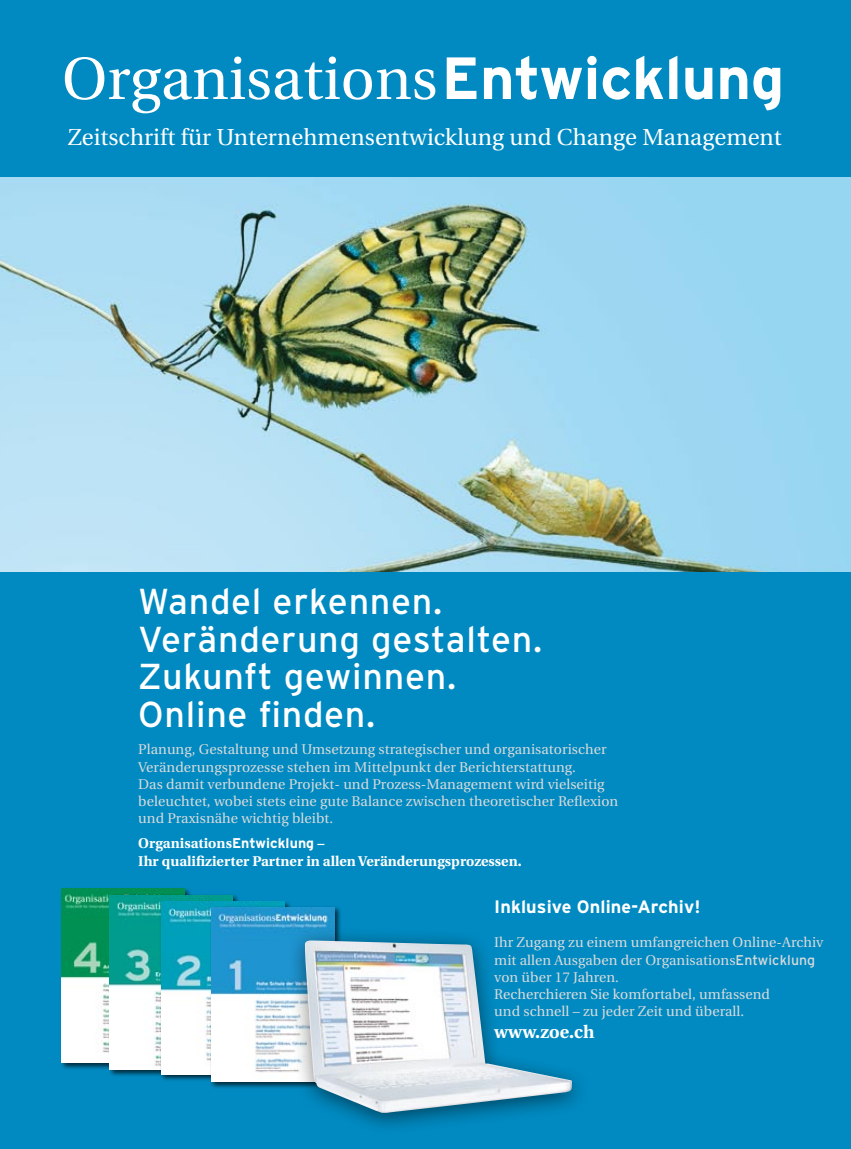
<style>
.page{position:relative;width:851px;height:1149px;background:#fff}
.page>*{position:absolute;margin:0;border:0;box-sizing:border-box;transform-origin:0 0}
.t1{font:59.4px "Utopia";color:#fff}
.t2{font:36px/37.5px "Interstate";letter-spacing:.02em;color:#fff}
.t3{font:23.1px "Utopia";color:#fff}
.t4{font:700 18px "Interstate";letter-spacing:.005em;color:#fff}
.t5{font:700 18px "Utopia";letter-spacing:.005em;color:#fff}
.t6{font:14.1px/17.2px "Utopia";letter-spacing:.005em;color:#d9dadb}
.t7{font:700 14.1px/18px "Utopia";letter-spacing:.005em;color:#fff}
.s1{font-family:"Interstate";font-weight:700}
.s2{font-family:"Interstate"}
</style>
<div class="page">
<div style="left:0;top:0;width:850px;height:1148px;background:#008ac1"></div>
<img style="left:0;top:178px;width:850px;height:393px">
<div style="left:60px;top:886px;width:132px;height:183px;background:#000;opacity:.7"></div>
<img style="left:62px;top:888px;width:122px;height:174px">
<div style="left:108px;top:893px;width:132px;height:183px;background:#000;opacity:.7"></div>
<img style="left:110px;top:894px;width:123px;height:174px">
<div style="left:159px;top:899px;width:132px;height:182px;background:#000;opacity:.7"></div>
<img style="left:161px;top:901px;width:123px;height:173px">
<div style="left:209px;top:905px;width:132px;height:183px;background:#000;opacity:.7"></div>
<img style="left:211px;top:907px;width:123px;height:173px">
<div style="left:285px;top:924px;width:305px;height:211px;background:#000;opacity:.5"></div>
<img style="left:305px;top:940px;width:267px;height:173px">
<h1 class="t1" style="left:62px;top:46px;width:723px">Organisations <span class="s1">Entwicklung</span></h1>
<h3 class="t3" style="left:68px;top:124px;width:715px">Zeitschrift für Unternehmensentwicklung und Change Management</h3>
<h2 class="t2" style="left:138px;top:582px;width:405px">Wandel erkennen.<br>Veränderung gestalten.<br>Zukunft gewinnen.<br>Online finden.</h2>
<p class="t6" style="left:138px;top:741px;width:481px">Planung, Gestaltung und Umsetzung strategischer und organisatorischer Veränderungsprozesse stehen im Mittelpunkt der Berichterstattung.<br>Das damit verbundene Projekt- und Prozess-Management wird vielseitig beleuchtet, wobei stets eine gute Balance zwischen theoretischer Reflexion und Praxisnähe wichtig bleibt.</p>
<p class="t7" style="left:138px;top:834px;width:385px">Organisations<span class="s2">Entwicklung</span> –<br>Ihr qualifizierter Partner in allen Veränderungsprozessen.</p>
<p class="t4" style="left:494px;top:896px;width:208px">Inklusive Online-Archiv!</p>
<p class="t6" style="left:494px;top:933px;width:330px">Ihr Zugang zu einem umfangreichen Online-Archiv mit allen Ausgaben der Organisations<span class="s2">Entwicklung </span>von über 17 Jahren.<br>Recherchieren Sie komfortabel, umfassend<br>und schnell – zu jeder Zeit und überall.</p>
<p class="t5" style="left:494px;top:1021px;width:102px">www.zoe.ch</p>
</div>
